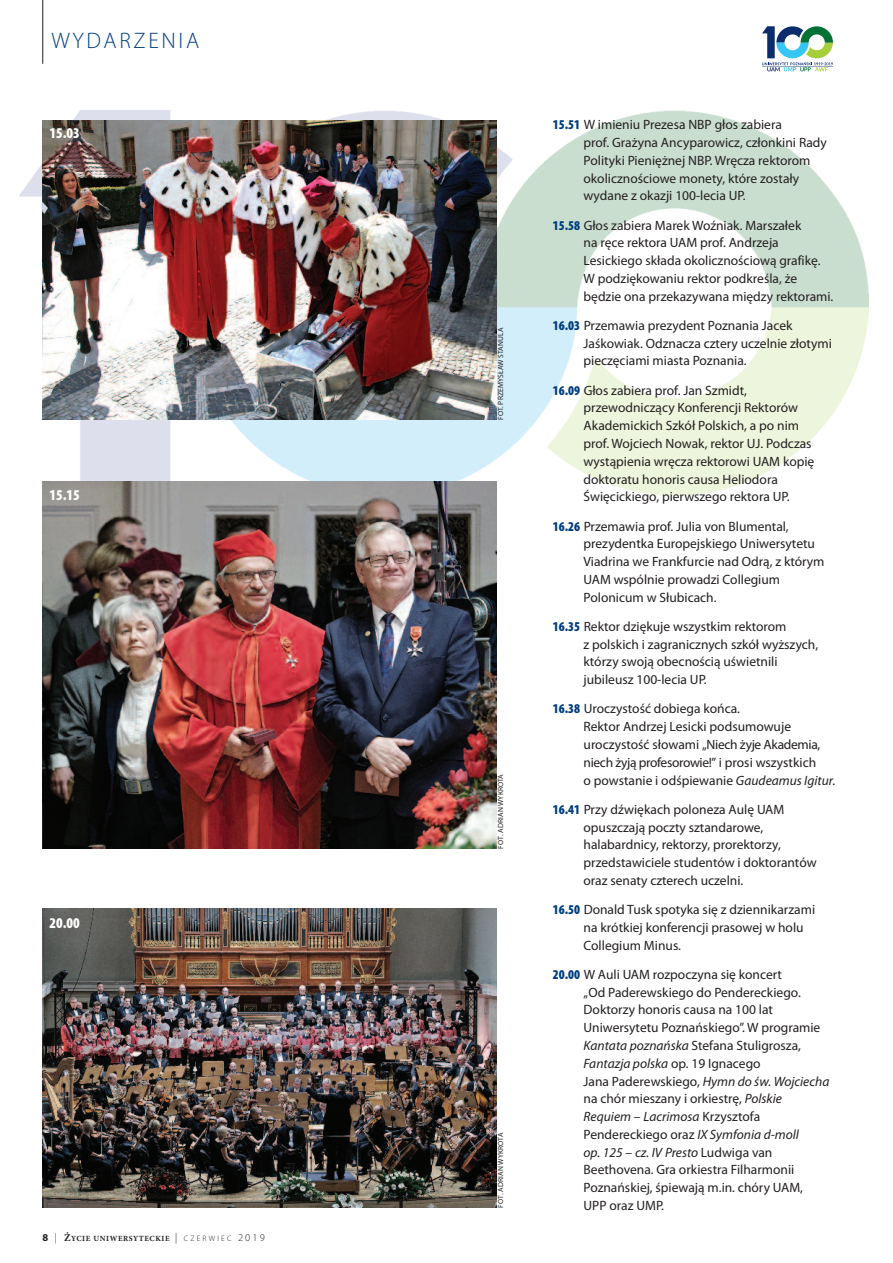
<style>
.page{position:relative;width:893px;height:1263px;background:#fff}
.page>*{position:absolute;margin:0;border:0;box-sizing:border-box;transform-origin:0 0}
.t1{font:300 22.5px "Myriad Pro";letter-spacing:.12em;color:#013d7d}
.t2{font:900 condensed 15px "Myriad Pro";color:#fff}
.t3{font:13.5px/17.7px "Myriad Pro";color:#231f20}
.t4{font:700 7.8px "Minion Pro";letter-spacing:.065em;color:#231f20}
.t5{font:7.5px "Myriad Pro";letter-spacing:.02em;color:#231f20}
.s1{font-family:"Myriad Pro";font-size:10.5px}
.s2{font-family:"Myriad Pro";font-weight:300;font-size:10.5px}
.s3{font-size:10.5px}
.s4{font-family:"Myriad Pro";font-weight:300}
.s5{font-weight:900;font-stretch:condensed;color:#013d7d}
.s6{font-style:italic}
</style>
<div class="page">
<img style="left:20px;top:111px;width:848px;height:384px">
<svg style="left:762px;top:26px;width:71px;height:45px"></svg>
<hr style="left:42px;top:0;width:1px;height:64px;background:#231f20">
<img style="left:43px;top:909px;width:453px;height:299px">
<img style="left:43px;top:482px;width:453px;height:366px">
<img style="left:43px;top:120px;width:453px;height:299px">
<h1 class="t1" style="left:51px;top:32px;width:149px">WYDARZENIA</h1>
<p class="t2" style="left:49px;top:128px;width:32px">15.03</p>
<p class="t2" style="left:49px;top:489px;width:32px">15.15</p>
<p class="t2" style="left:49px;top:918px;width:32px">20.00</p>
<p class="t4" style="left:43px;top:1236px;width:224px"><span class="s1">8</span> <span class="s2">|</span> <span class="s3">Ż</span>YCIE UNIWERSYTECKIE <span class="s2">|</span> <span class="s4">C Z E R W I E C</span> <span class="s2">2019</span></p>
<p class="t5" style="left:498px;top:420px;width:94px;rotate:-90deg">fot. Przemysław stanUla</p>
<p class="t5" style="left:498px;top:849px;width:76px;rotate:-90deg">fot. adrian wykrota</p>
<p class="t5" style="left:498px;top:1207px;width:76px;rotate:-90deg">fot. adrian wykrota</p>
<p class="t3" style="left:584px;top:117px;width:245px;text-indent:-31px"><span class="s5">15.51</span> w imieniu Prezesa nBP głos zabiera<br>prof. Grażyna ancyparowicz, członkini rady Polityki Pieniężnej nBP. wręcza rektorom okolicznościowe monety, które zostały wydane z okazji 100-lecia UP.</p>
<p class="t3" style="left:584px;top:217px;width:251px;text-indent:-31px"><span class="s5">15.58</span> Głos zabiera marek woźniak. marszałek<br>na ręce rektora Uam prof. andrzeja lesickiego składa okolicznościową grafikę. w podziękowaniu rektor podkreśla, że będzie ona przekazywana między rektorami.</p>
<p class="t3" style="left:584px;top:318px;width:250px;text-indent:-31px"><span class="s5">16.03</span> Przemawia prezydent Poznania Jacek<br>Jaśkowiak. odznacza cztery uczelnie złotymi pieczęciami miasta Poznania.</p>
<p class="t3" style="left:584px;top:382px;width:232px;text-indent:-31px"><span class="s5">16.09</span> Głos zabiera prof. Jan szmidt, przewodniczący konferencji rektorów akademickich szkół Polskich, a po nim prof. wojciech nowak, rektor UJ. Podczas wystąpienia wręcza rektorowi Uam kopię doktoratu honoris causa heliodora święcickiego, pierwszego rektora UP.</p>
<p class="t3" style="left:584px;top:518px;width:243px;text-indent:-31px"><span class="s5">16.26</span> Przemawia prof. Julia von Blumental, prezydentka europejskiego Uniwersytetu Viadrina we frankfurcie nad odrą, z którym Uam wspólnie prowadzi collegium Polonicum w słubicach.</p>
<p class="t3" style="left:584px;top:618px;width:236px;text-indent:-31px"><span class="s5">16.35</span> rektor dziękuje wszystkim rektorom<br>z polskich i zagranicznych szkół wyższych, którzy swoją obecnością uświetnili jubileusz 100-lecia UP.</p>
<p class="t3" style="left:584px;top:701px;width:254px;text-indent:-31px"><span class="s5">16.38</span> Uroczystość dobiega końca.<br>rektor andrzej lesicki podsumowuje uroczystość słowami „niech żyje akademia, niech żyją profesorowie!” i prosi wszystkich<br>o powstanie i odśpiewanie <span class="s6">Gaudeamus Igitur.</span></p>
<p class="t3" style="left:584px;top:801px;width:235px;text-indent:-31px"><span class="s5">16.41</span> Przy dźwiękach poloneza aulę Uam opuszczają poczty sztandarowe, halabardnicy, rektorzy, prorektorzy, przedstawiciele studentów i doktorantów oraz senaty czterech uczelni.</p>
<p class="t3" style="left:584px;top:902px;width:233px;text-indent:-31px"><span class="s5">16.50</span> donald tusk spotyka się z dziennikarzami na krótkiej konferencji prasowej w holu collegium minus.</p>
<p class="t3" style="left:584px;top:966px;width:247px;text-indent:-31px"><span class="s5">20.00</span> w auli Uam rozpoczyna się koncert<br>„od Paderewskiego do Pendereckiego. doktorzy honoris causa na 100 lat Uniwersytetu Poznańskiego”. w programie <span class="s6">Kantata poznańska</span> stefana stuligrosza, <span class="s6">Fantazja polska</span> op. 19 ignacego<br>Jana Paderewskiego, <span class="s6">Hymn do św. Wojciecha </span>na chór mieszany i orkiestrę, <span class="s6">Polskie Requiem</span> – <span class="s6">Lacrimosa</span> krzysztofa Pendereckiego oraz <span class="s6">IX Symfonia d-moll<br>op. 125</span> – <span class="s6">cz. IV Presto</span> ludwiga van Beethovena. Gra orkiestra filharmonii Poznańskiej, śpiewają m.in. chóry Uam, UPP oraz UmP.</p>
</div>
